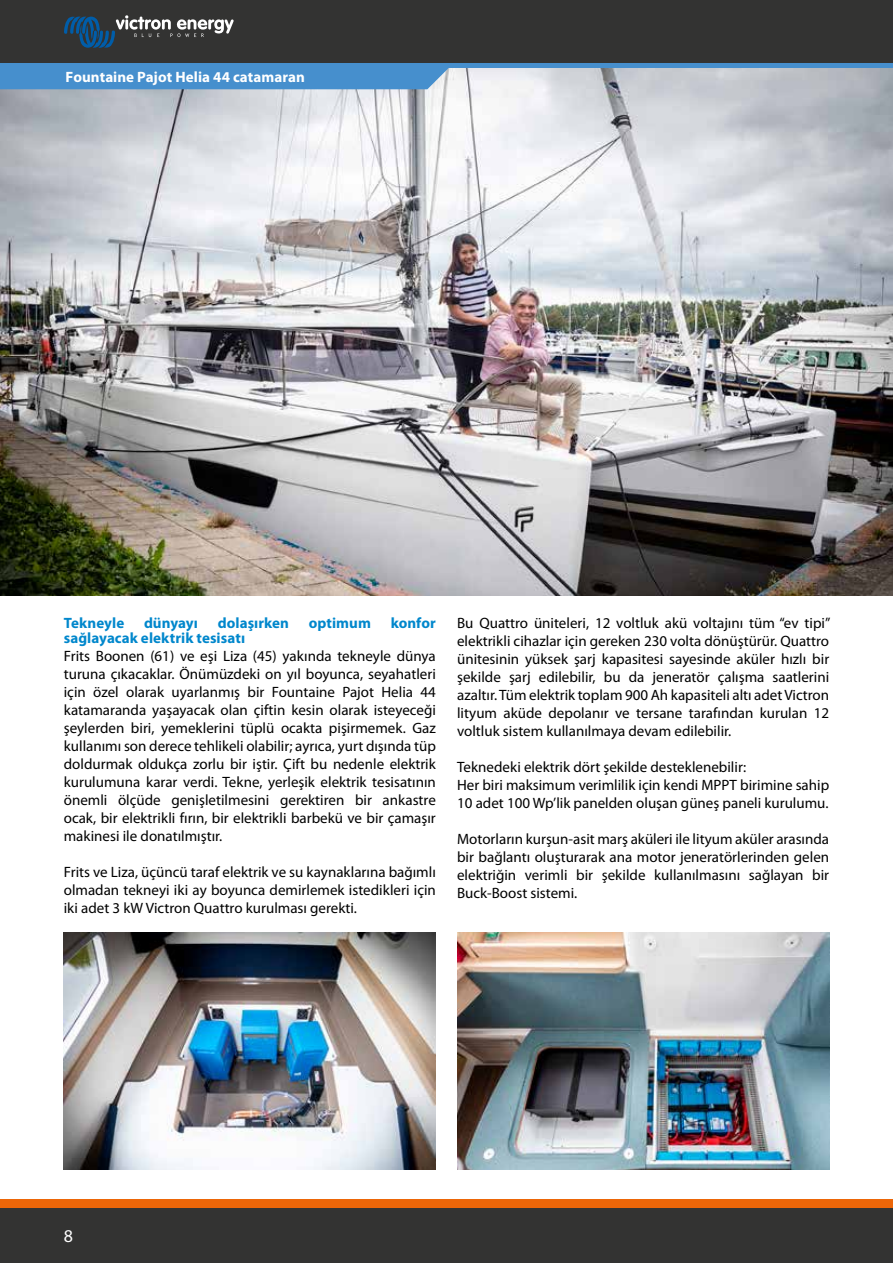
<style>
.page{position:relative;width:893px;height:1263px;background:#fff}
.page>*{position:absolute;margin:0;border:0;box-sizing:border-box;transform-origin:0 0}
.t1{font:18px "Myriad Pro";color:#fff}
.t2{font:15px/18px "Myriad Pro";color:#000;text-align:justify}
.t3{font:700 15px "Myriad Pro";letter-spacing:.005em;color:#0087cc}
.t4{font:700 15px "Myriad Pro";letter-spacing:.005em;color:#fff}
</style>
<div class="page">
<img style="left:0;top:68px;width:893px;height:527px">
<img style="left:64px;top:932px;width:372px;height:237px">
<img style="left:457px;top:932px;width:372px;height:237px">
<div style="left:0;top:1208px;width:893px;height:55px;background:#333332"></div>
<div style="left:0;top:1199px;width:893px;height:9px;background:#ec6608"></div>
<div style="left:0;top:0;width:893px;height:64px;background:#333332"></div>
<div style="left:0;top:68px;width:453px;height:21px;background:#468fcd"></div>
<svg style="left:64px;top:15px;width:170px;height:33px"></svg>
<hr style="left:0;top:64px;width:893px;height:4px;background:#468fcd">
<p class="t4" style="left:66px;top:67px;width:241px">Fountaine Pajot Helia 44 catamaran</p>
<p class="t3" style="left:64px;top:613px;width:62px">Tekneyle</p>
<p class="t3" style="left:144px;top:613px;width:56px">dünyayı</p>
<p class="t3" style="left:218px;top:613px;width:73px">dolaşırken</p>
<p class="t3" style="left:309px;top:613px;width:64px">optimum</p>
<p class="t3" style="left:391px;top:613px;width:47px">konfor</p>
<p class="t3" style="left:64px;top:628px;width:183px">sağlayacak elektrik tesisatı</p>
<p class="t2" style="left:64px;top:647px;width:374px">Frits Boonen (61) ve eşi Liza (45) yakında tekneyle dünya turuna çıkacaklar. Önümüzdeki on yıl boyunca, seyahatleri için özel olarak uyarlanmış bir Fountaine Pajot Helia 44 katamaranda yaşayacak olan çiftin kesin olarak isteyeceği şeylerden biri, yemeklerini tüplü ocakta pişirmemek. Gaz kullanımı son derece tehlikeli olabilir; ayrıca, yurt dışında tüp doldurmak oldukça zorlu bir iştir. Çift bu nedenle elektrik kurulumuna karar verdi. Tekne, yerleşik elektrik tesisatının önemli ölçüde genişletilmesini gerektiren bir ankastre ocak, bir elektrikli fırın, bir elektrikli barbekü ve bir çamaşır makinesi ile donatılmıştır.</p>
<p class="t2" style="left:64px;top:863px;width:374px">Frits ve Liza, üçüncü taraf elektrik ve su kaynaklarına bağımlı olmadan tekneyi iki ay boyunca demirlemek istedikleri için iki adet 3 kW Victron Quattro kurulması gerekti.</p>
<p class="t2" style="left:457px;top:614px;width:375px">Bu Quattro üniteleri, 12 voltluk akü voltajını tüm “ev tipi” elektrikli cihazlar için gereken 230 volta dönüştürür. Quattro ünitesinin yüksek şarj kapasitesi sayesinde aküler hızlı bir şekilde şarj edilebilir, bu da jeneratör çalışma saatlerini azaltır. Tüm elektrik toplam 900 Ah kapasiteli altı adet Victron lityum aküde depolanır ve tersane tarafından kurulan 12 voltluk sistem kullanılmaya devam edilebilir.</p>
<p class="t2" style="left:457px;top:758px;width:374px;text-align:left">Teknedeki elektrik dört şekilde desteklenebilir:<br>Her biri maksimum verimlilik için kendi MPPT birimine sahip<br>10 adet 100 Wp’lik panelden oluşan güneş paneli kurulumu.</p>
<p class="t2" style="left:457px;top:830px;width:374px">Motorların kurşun-asit marş aküleri ile lityum aküler arasında bir bağlantı oluşturarak ana motor jeneratörlerinden gelen elektriğin verimli bir şekilde kullanılmasını sağlayan bir Buck-Boost sistemi.</p>
<p class="t1" style="left:64px;top:1223px;width:21px">88</p>
</div>
